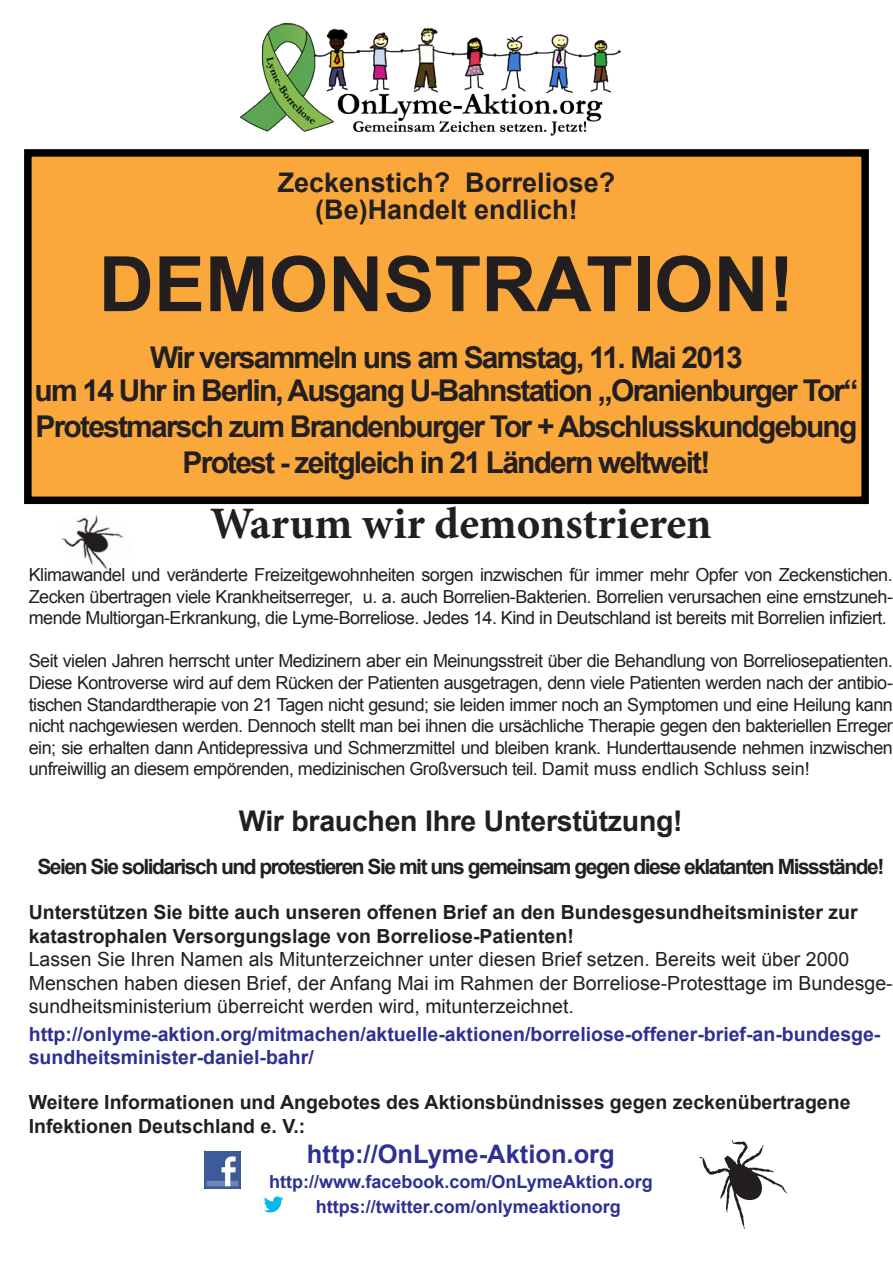
<style>
.page{position:relative;width:893px;height:1263px;background:#fff}
.page>*{position:absolute;margin:0;border:0;box-sizing:border-box;transform-origin:0 0}
.t1{font:700 76.5px "Arial";color:#231f20}
.t2{font:700 45px "Minion Pro";color:#231f20}
.t3{font:700 30px/33px "Arial";letter-spacing:-.06em;color:#231f20;text-align:center}
.t4{font:700 28.5px "Arial";letter-spacing:-.01em;color:#231f20}
.t5{font:700 27px "Arial";color:#231f20}
.t6{font:700 25.5px "Arial";color:#2e3092}
.t7{font:700 21px "Arial";letter-spacing:-.07em;color:#231f20}
.t8{font:19.5px/23.4px "Arial";color:#231f20}
.t9{font:700 19.5px/23.4px "Arial";color:#2e3092}
.t10{font:700 19.5px/23.4px "Arial";color:#231f20}
.t11{font:18px/21.6px "Arial";letter-spacing:-.03em;color:#231f20;text-align:justify}
.t12{font:700 18px "Arial";color:#2e3092}
.s1{font-weight:700}
</style>
<div class="page">
<img style="left:54px;top:504px;width:83px;height:66px">
<div style="left:28px;top:153px;width:837px;height:347px;background:#faa83b"></div>
<div style="left:24px;top:149px;width:845px;height:355px;border:8px solid #000"></div>
<img style="left:240px;top:23px;width:381px;height:113px">
<img style="left:699px;top:1140px;width:89px;height:89px">
<img style="left:204px;top:1152px;width:36px;height:36px">
<img style="left:264px;top:1196px;width:20px;height:17px">
<p class="t5" style="left:278px;top:165px;width:339px">Zeckenstich? Borreliose?</p>
<p class="t5" style="left:315px;top:192px;width:264px">(Be)Handelt endlich!</p>
<p class="t1" style="left:99px;top:233px;width:697px">DEMONSTRATION!</p>
<p class="t3" style="left:35px;top:341px;width:825px">Wir versammeln uns am Samstag, 11. Mai 2013<br>um 14 Uhr in Berlin, Ausgang U-Bahnstation „Oranienburger Tor“</p>
<p class="t3" style="left:36px;top:410px;width:823px">Protestmarsch zum Brandenburger Tor + Abschlusskundgebung</p>
<p class="t3" style="left:183px;top:446px;width:529px">Protest - zeitgleich in 21 Ländern weltweit!</p>
<p class="t2" style="left:210px;top:492px;width:503px">Warum wir demonstrieren</p>
<p class="t11" style="left:29px;top:564px;width:866px">Klimawandel und veränderte Freizeitgewohnheiten sorgen inzwischen für immer mehr Opfer von Zeckenstichen.<br>Zecken übertragen viele Krankheitserreger, u. a. auch Borrelien-Bakterien. Borrelien verursachen eine ernstzuneh&shy;mende Multiorgan-Erkrankung, die Lyme-Borreliose. Jedes 14. Kind in Deutschland ist bereits mit Borrelien infiziert.</p>
<p class="t11" style="left:29px;top:650px;width:866px">Seit vielen Jahren herrscht unter Medizinern aber ein Meinungsstreit über die Behandlung von Borreliosepatienten.<br>Diese Kontroverse wird auf dem Rücken der Patienten ausgetragen, denn viele Patienten werden nach der antibio&shy;tischen Standardtherapie von 21 Tagen nicht gesund; sie leiden immer noch an Symptomen und eine Heilung kann nicht nachgewiesen werden. Dennoch stellt man bei ihnen die ursächliche Therapie gegen den bakteriellen Erreger ein; sie erhalten dann Antidepressiva und Schmerzmittel und bleiben krank. Hunderttausende nehmen inzwischen unfreiwillig an diesem empörenden, medizinischen Großversuch teil. Damit muss endlich Schluss sein!</p>
<p class="t4" style="left:239px;top:802px;width:445px">Wir brauchen Ihre Unterstützung!</p>
<p class="t7" style="left:37px;top:853px;width:848px">Seien Sie solidarisch und protestieren Sie mit uns gemeinsam gegen diese eklatanten Missstände!</p>
<p class="t8" style="left:29px;top:901px;width:865px"><span class="s1">Unterstützen Sie bitte auch unseren offenen Brief an den Bundesgesundheitsminister zur katastrophalen Versorgungslage von Borreliose-Patienten!<br></span>Lassen Sie Ihren Namen als Mitunterzeichner unter diesen Brief setzen. Bereits weit über 2000<br>Menschen haben diesen Brief, der Anfang Mai im Rahmen der Borreliose-Protesttage im Bundesge&shy;sundheitsministerium überreicht werden wird, mitunterzeichnet.</p>
<p class="t9" style="left:29px;top:1023px;width:853px">http://onlyme-aktion.org/mitmachen/aktuelle-aktionen/borreliose-offener-brief-an-bundesge&shy;sundheitsminister-daniel-bahr/</p>
<p class="t10" style="left:29px;top:1091px;width:823px">Weitere Informationen und Angebotes des Aktionsbündnisses gegen zeckenübertragene<br>Infektionen Deutschland e. V.:</p>
<p class="t6" style="left:307px;top:1137px;width:309px">http://OnLyme-Aktion.org</p>
<p class="t12" style="left:269px;top:1170px;width:385px">http://www.facebook.com/OnLymeAktion.org</p>
<p class="t12" style="left:316px;top:1194px;width:307px">https://twitter.com/onlymeaktionorg</p>
</div>
